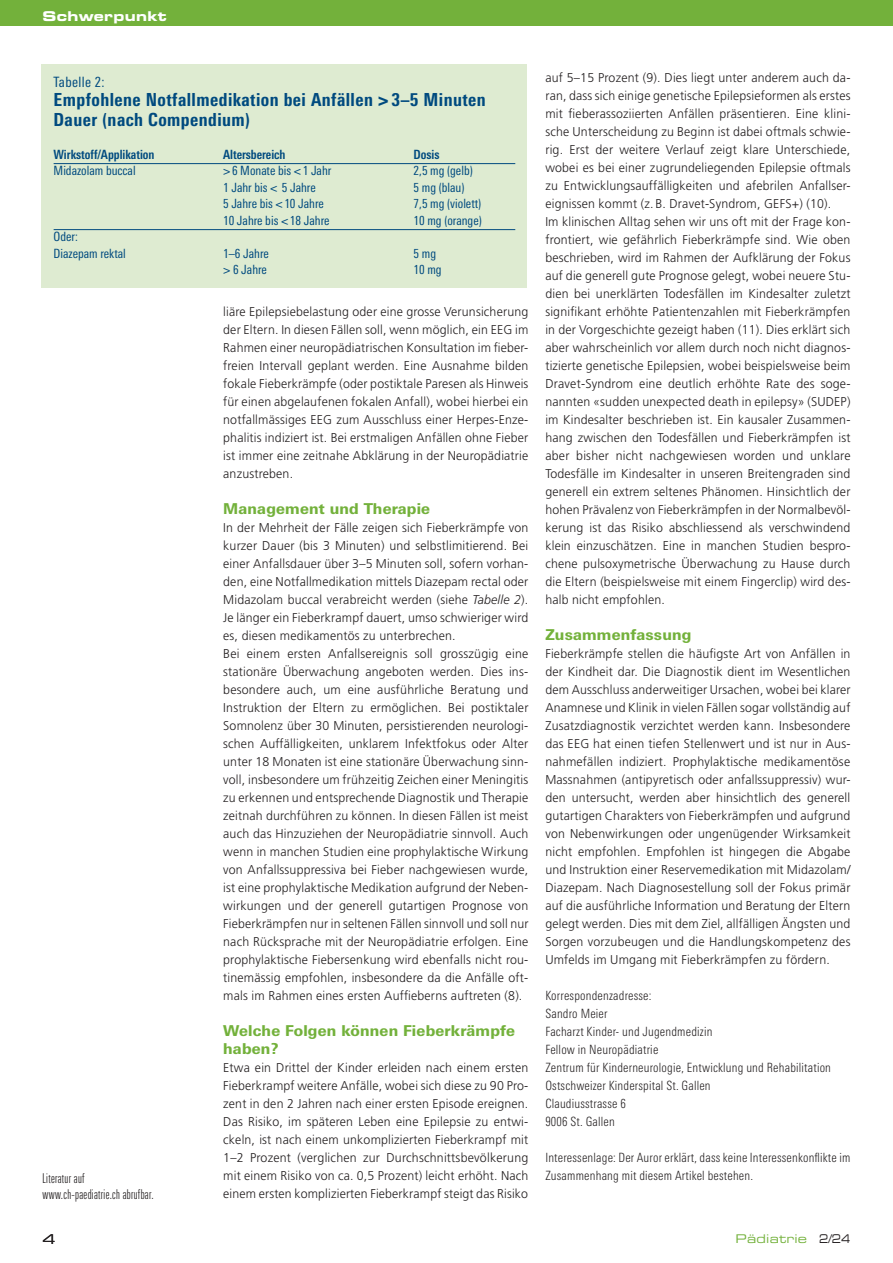
<style>
.page{position:relative;width:893px;height:1263px;background:#fff}
.page>*{position:absolute;margin:0;border:0;box-sizing:border-box;transform-origin:0 0}
.t1{font:800 condensed 18px/19.5px "Linotype Univers";letter-spacing:.025em;color:#004a7f}
.t2{font:800 15px/18px "Linotype Univers Basic";letter-spacing:.015em;color:#73b13b}
.t3{font:condensed 14.25px "Linotype Univers";letter-spacing:.025em;color:#004a7f}
.t4{font:300 13.5px/15.8px "Linotype Univers Comp";letter-spacing:.025em;color:#231f20}
.t5{font:13.5px "Eurostile Bold Extended Two";letter-spacing:.02em;color:#fff}
.t6{font:13.5px "Eurostile Extended Two";color:#231f20}
.t7{font:300 12.75px/18px "Frutiger";letter-spacing:.015em;color:#231f20;text-align:justify}
.t8{font:300 condensed 12.75px/18px "Linotype Univers";letter-spacing:.015em;color:#231f20}
.t9{font:condensed 12.75px/16.5px "Linotype Univers";color:#004a7f}
.t10{font:700 condensed 12.75px "Linotype Univers";color:#004a7f}
.t11{font:12px "Eurostile Extended Two";letter-spacing:.02em;color:#73b13b}
.s1{font-style:italic}
.s2{color:#231f20}
</style>
<div class="page">
<div style="left:0;top:0;width:893px;height:26px;background:#73b13b"></div>
<div style="left:42px;top:64px;width:485px;height:223px;background:#deebd1"></div>
<hr style="left:54px;top:163px;width:461px;height:1px;background:#004a7f">
<hr style="left:54px;top:229px;width:461px;height:1px;background:#004a7f">
<p class="t5" style="left:43px;top:7px;width:126px">Schwerpunkt</p>
<p class="t3" style="left:54px;top:74px;width:52px">Tabelle 2:</p>
<h1 class="t1" style="left:54px;top:90px;width:434px">Empfohlene Notfallmedikation bei Anfällen &gt; 3–5 Minuten<br>Dauer (nach Compendium)</h1>
<p class="t10" style="left:54px;top:147px;width:103px">Wirkstoff/Applikation</p>
<p class="t10" style="left:223px;top:147px;width:64px">Altersbereich</p>
<p class="t10" style="left:414px;top:147px;width:27px">Dosis</p>
<p class="t9" style="left:54px;top:163px;width:84px">Midazolam buccal</p>
<p class="t9" style="left:223px;top:163px;width:110px">&gt;6 Monate bis &lt;1 Jahr</p>
<p class="t9" style="left:414px;top:163px;width:61px">2,5 mg (gelb)</p>
<p class="t9" style="left:223px;top:179px;width:94px">1 Jahr bis &lt; 5 Jahre</p>
<p class="t9" style="left:414px;top:179px;width:52px">5 mg (blau)</p>
<p class="t9" style="left:223px;top:196px;width:102px">5 Jahre bis &lt;10 Jahre</p>
<p class="t9" style="left:414px;top:196px;width:69px">7,5 mg (violett)</p>
<p class="t9" style="left:223px;top:212px;width:108px">10 Jahre bis &lt;18 Jahre</p>
<p class="t9" style="left:414px;top:212px;width:70px">10 mg (orange)</p>
<p class="t9" style="left:54px;top:229px;width:74px">Oder:<br>Diazepam rektal</p>
<p class="t9" style="left:223px;top:245px;width:47px">1–6 Jahre</p>
<p class="t9" style="left:414px;top:245px;width:24px">5 mg</p>
<p class="t9" style="left:223px;top:262px;width:45px">&gt; 6 Jahre</p>
<p class="t9" style="left:414px;top:262px;width:30px">10 mg</p>
<p class="t4" style="left:43px;top:1170px;width:113px">Literatur auf www.ch-paediatrie.ch abrufbar.</p>
<p class="t6" style="left:43px;top:1230px;width:15px">4</p>
<p class="t7" style="left:223px;top:302px;width:307px">liäre Epilepsiebelastung oder eine grosse Verunsicherung der Eltern. In diesen Fällen soll, wenn möglich, ein EEG im Rahmen einer neuropädiatrischen Konsultation im fieber&shy;freien Intervall geplant werden. Eine Ausnahme bilden fokale Fieberkrämpfe (oder postiktale Paresen als Hinweis für einen abgelaufenen fokalen Anfall), wobei hierbei ein notfallmässiges EEG zum Ausschluss einer Herpes-Enze&shy;phalitis indiziert ist. Bei erstmaligen Anfällen ohne Fieber ist immer eine zeitnahe Abklärung in der Neuropädiatrie anzustreben.</p>
<p class="t2" style="left:223px;top:499px;width:208px">Management und Therapie</p>
<p class="t7" style="left:223px;top:518px;width:307px;text-align:left">In der Mehrheit der Fälle zeigen sich Fieberkrämpfe von kurzer Dauer (bis 3 Minuten) und selbstlimitierend. Bei einer Anfallsdauer über 3–5 Minuten soll, sofern vorhan&shy;den, eine Notfallmedikation mittels Diazepam rectal oder Midazolam buccal verabreicht werden (siehe <span class="s1">Tabelle 2</span>).<br>Je länger ein Fieberkrampf dauert, umso schwieriger wird es, diesen medikamentös zu unterbrechen.<br>Bei einem ersten Anfallsereignis soll grosszügig eine stationäre Überwachung angeboten werden. Dies ins&shy;besondere auch, um eine ausführliche Beratung und Instruktion der Eltern zu ermöglichen. Bei postiktaler Somnolenz über 30 Minuten, persistierenden neurologi&shy;schen Auffälligkeiten, unklarem Infektfokus oder Alter unter 18 Monaten ist eine stationäre Überwachung sinn&shy;voll, insbesondere um frühzeitig Zeichen einer Meningitis zu erkennen und entsprechende Diagnostik und Therapie zeitnah durchführen zu können. In diesen Fällen ist meist auch das Hinzuziehen der Neuropädiatrie sinnvoll. Auch wenn in manchen Studien eine prophylaktische Wirkung von Anfallssuppressiva bei Fieber nachgewiesen wurde, ist eine prophylaktische Medikation aufgrund der Neben&shy;wirkungen und der generell gutartigen Prognose von Fieberkrämpfen nur in seltenen Fällen sinnvoll und soll nur nach Rücksprache mit der Neuropädiatrie erfolgen. Eine prophylaktische Fiebersenkung wird ebenfalls nicht rou&shy;tinemässig empfohlen, insbesondere da die Anfälle oft&shy;mals im Rahmen eines ersten Auffieberns auftreten (8).</p>
<p class="t2" style="left:223px;top:1021px;width:293px">Welche Folgen können Fieberkrämpfe haben?</p>
<p class="t7" style="left:223px;top:1058px;width:307px">Etwa ein Drittel der Kinder erleiden nach einem ersten Fieberkrampf weitere Anfälle, wobei sich diese zu 90 Pro&shy;zent in den 2 Jahren nach einer ersten Episode ereignen.<br>Das Risiko, im späteren Leben eine Epilepsie zu entwi&shy;ckeln, ist nach einem unkomplizierten Fieberkrampf mit 1–2 Prozent (verglichen zur Durchschnittsbevölkerung mit einem Risiko von ca. 0,5 Prozent) leicht erhöht. Nach einem ersten komplizierten Fieberkrampf steigt das Risiko</p>
<p class="t7" style="left:545px;top:68px;width:307px;text-align:left">auf 5–15 Prozent (9). Dies liegt unter anderem auch da&shy;ran, dass sich einige genetische Epilepsieformen als erstes mit fieberassoziierten Anfällen präsentieren. Eine klini&shy;sche Unterscheidung zu Beginn ist dabei oftmals schwie&shy;rig. Erst der weitere Verlauf zeigt klare Unterschiede, wobei es bei einer zugrundeliegenden Epilepsie oftmals zu Entwicklungsauffälligkeiten und afebrilen Anfallser&shy;eignissen kommt (z. B. Dravet-Syndrom, GEFS+) (10).<br>Im klinischen Alltag sehen wir uns oft mit der Frage kon&shy;frontiert, wie gefährlich Fieberkrämpfe sind. Wie oben beschrieben, wird im Rahmen der Aufklärung der Fokus auf die generell gute Prognose gelegt, wobei neuere Stu&shy;dien bei unerklärten Todesfällen im Kindesalter zuletzt signifikant erhöhte Patientenzahlen mit Fieberkrämpfen in der Vorgeschichte gezeigt haben (11). Dies erklärt sich aber wahrscheinlich vor allem durch noch nicht diagnos&shy;tizierte genetische Epilepsien, wobei beispielsweise beim Dravet-Syndrom eine deutlich erhöhte Rate des soge&shy;nannten «sudden unexpected death in epilepsy» (SUDEP) im Kindesalter beschrieben ist. Ein kausaler Zusammen&shy;hang zwischen den Todesfällen und Fieberkrämpfen ist aber bisher nicht nachgewiesen worden und unklare Todesfälle im Kindesalter in unseren Breitengraden sind generell ein extrem seltenes Phänomen. Hinsichtlich der hohen Prävalenz von Fieberkrämpfen in der Normalbevöl&shy;kerung ist das Risiko abschliessend als verschwindend klein einzuschätzen. Eine in manchen Studien bespro&shy;chene pulsoxymetrische Überwachung zu Hause durch die Eltern (beispielsweise mit einem Fingerclip) wird des&shy;halb nicht empfohlen.</p>
<p class="t2" style="left:545px;top:625px;width:148px">Zusammenfassung</p>
<p class="t7" style="left:545px;top:644px;width:307px">Fieberkrämpfe stellen die häufigste Art von Anfällen in der Kindheit dar. Die Diagnostik dient im Wesentlichen dem Ausschluss anderweitiger Ursachen, wobei bei klarer Anamnese und Klinik in vielen Fällen sogar vollständig auf Zusatzdiagnostik verzichtet werden kann. Insbesondere das EEG hat einen tiefen Stellenwert und ist nur in Aus&shy;nahmefällen indiziert. Prophylaktische medikamentöse Massnahmen (antipyretisch oder anfallssuppressiv) wur&shy;den untersucht, werden aber hinsichtlich des generell gutartigen Charakters von Fieberkrämpfen und aufgrund von Nebenwirkungen oder ungenügender Wirksamkeit nicht empfohlen. Empfohlen ist hingegen die Abgabe und Instruktion einer Reservemedikation mit Midazolam/ Diazepam. Nach Diagnosestellung soll der Fokus primär auf die ausführliche Information und Beratung der Eltern gelegt werden. Dies mit dem Ziel, allfälligen Ängsten und Sorgen vorzubeugen und die Handlungskompetenz des Umfelds im Umgang mit Fieberkrämpfen zu fördern.</p>
<p class="t8" style="left:545px;top:986px;width:287px">Korrespondenzadresse:<br>Sandro Meier<br>Facharzt Kinder- und Jugendmedizin<br>Fellow in Neuropädiatrie<br>Zentrum für Kinderneurologie, Entwicklung und Rehabilitation<br>Ostschweizer Kinderspital St. Gallen<br>Claudiusstrasse 6<br>9006 St. Gallen</p>
<p class="t8" style="left:545px;top:1148px;width:307px">Interessenlage: Der Auror erklärt, dass keine Interessenkonflikte im<br>Zusammenhang mit diesem Artikel bestehen.</p>
<p class="t11" style="left:736px;top:1230px;width:116px">Pädiatrie <span class="s2">2/24</span></p>
</div>
